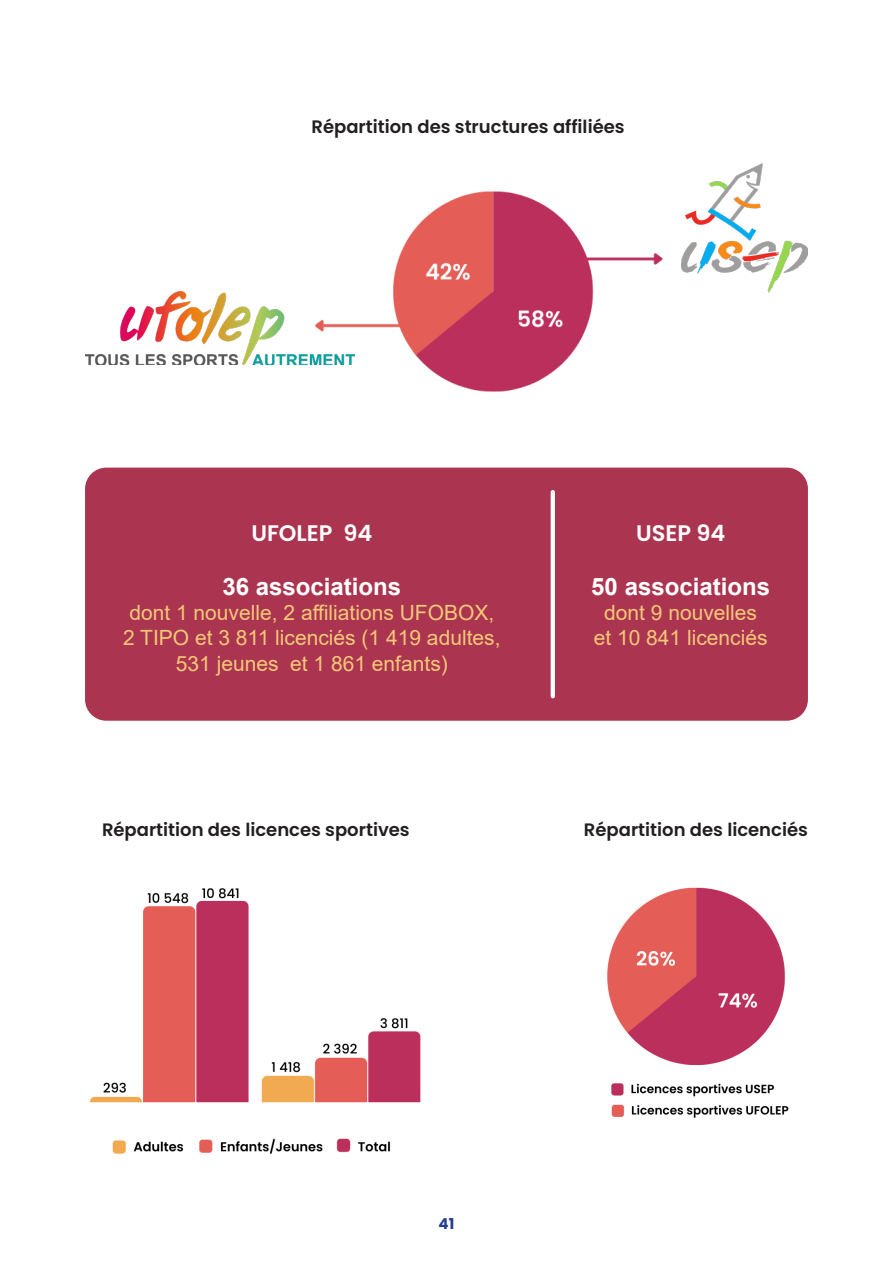
<style>
.page{position:relative;width:893px;height:1263px;background:#fff}
.page>*{position:absolute;margin:0;border:0;box-sizing:border-box;transform-origin:0 0}
.t1{font:700 24px "Arial";color:#fff}
.Titre_2{font:600 22.5px "Poppins";color:#fff}
.t2{font:21px/25.2px "Arial";color:#f4c878;text-align:center}
.Titre_2-2{font:600 18px "Poppins";color:#231f20}
.t3{font:700 15px "Poppins";color:#253f8e}
</style>
<div class="page">
<div style="left:85px;top:468px;width:723px;height:253px;background:#ab3550;border-radius:21px"></div>
<img style="left:354px;top:191px;width:309px;height:201px">
<img style="left:607px;top:887px;width:182px;height:231px">
<img style="left:89px;top:888px;width:332px;height:266px">
<svg style="left:551px;top:490px;width:4px;height:208px"></svg>
<img style="left:681px;top:164px;width:127px;height:129px">
<img style="left:85px;top:291px;width:269px;height:74px">
<p class="Titre_2-2" style="left:311px;top:117px;width:315px">Répartition des structures affiliées</p>
<p class="Titre_2" style="left:251px;top:520px;width:122px">UFOLEP 94</p>
<p class="Titre_2" style="left:636px;top:520px;width:91px">USEP 94</p>
<p class="t1" style="left:591px;top:570px;width:180px">50 associations</p>
<p class="t2" style="left:604px;top:600px;width:154px">dont 9 nouvelles</p>
<p class="t2" style="left:594px;top:625px;width:175px">et 10 841 licenciés</p>
<p class="t1" style="left:222px;top:570px;width:180px">36 associations</p>
<p class="t2" style="left:123px;top:600px;width:379px">dont 1 nouvelle, 2 affiliations UFOBOX,<br>2 TIPO et 3 811 licenciés (1 419 adultes,<br>531 jeunes et 1 861 enfants)</p>
<p class="Titre_2-2" style="left:102px;top:819px;width:309px">Répartition des licences sportives</p>
<p class="Titre_2-2" style="left:584px;top:819px;width:225px">Répartition des licenciés</p>
<p class="t3" style="left:439px;top:1215px;width:17px">41</p>
</div>
